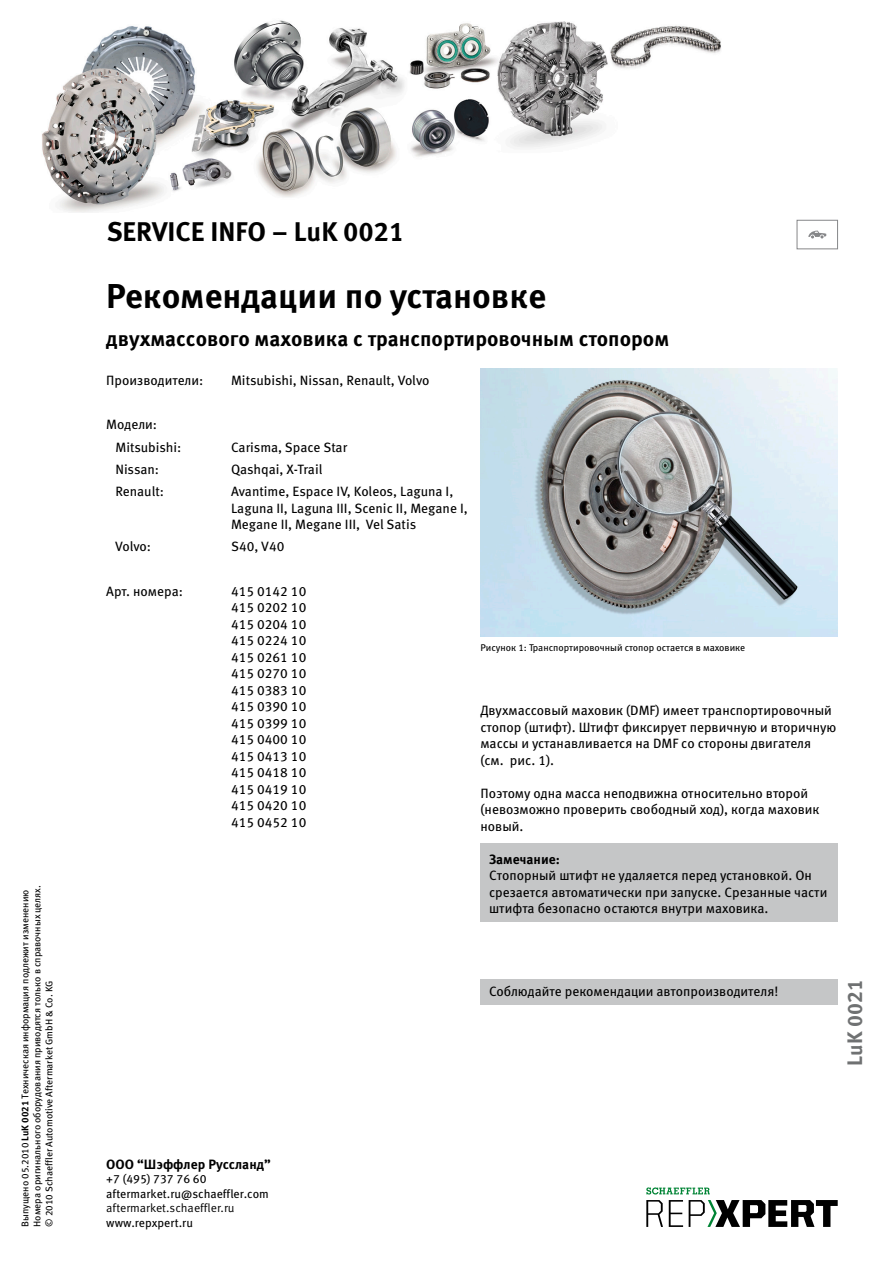
<style>
.page{position:relative;width:893px;height:1263px;background:#fff}
.page>*{position:absolute;margin:0;border:0;box-sizing:border-box;transform-origin:0 0}
.t1{font:700 34.5px "Meta Pro";color:#000}
.t2{font:700 27px "Meta Pro";color:#000}
.t3{font:700 21px "Meta Pro";color:#000}
.t4{font:700 21px "Meta Pro";color:#6f7172}
.t5{font:13.5px/16.5px "Meta Pro";color:#000}
.t6{font:700 13.5px "Meta Pro";color:#000}
.t7{font:12px/14.4px "Meta Pro";color:#000}
.t8{font:12px "Meta Pro Norm";color:#000}
.t9{font:9.75px/12px "Meta Pro";color:#000}
.s1{font-weight:700}
</style>
<div class="page">
<div style="left:480px;top:844px;width:358px;height:78px;background:#c5c6c7"></div>
<img style="left:480px;top:369px;width:358px;height:267px">
<div style="left:480px;top:980px;width:358px;height:25px;background:#c5c6c7"></div>
<div style="left:797px;top:220px;width:41px;height:29px;border:1px solid #868789"></div>
<svg style="left:808px;top:231px;width:18px;height:7px"></svg>
<img style="left:42px;top:20px;width:679px;height:193px">
<svg style="left:646px;top:1200px;width:17px;height:27px"></svg>
<svg style="left:669px;top:1200px;width:14px;height:27px"></svg>
<svg style="left:689px;top:1200px;width:149px;height:27px"></svg>
<svg style="left:646px;top:1187px;width:64px;height:7px"></svg>
<p class="t9" style="left:19px;top:1227px;width:343px;rotate:-90deg">Выпущено 05.2010 <span class="s1">LuK 0021</span> Техническая информация подлежит изменению<br>Номера оригинального оборудования приводятся только в справочных целях. © 2010 Schaeffler Automotive Aftermarket GmbH &amp; Co. KG</p>
<h2 class="t2" style="left:107px;top:210px;width:299px">SERVICE INFO – LuK 0021</h2>
<h1 class="t1" style="left:106px;top:269px;width:441px">Рекомендации по установке</h1>
<h3 class="t3" style="left:106px;top:323px;width:564px">двухмассового маховика с транспортировочным стопором</h3>
<p class="t5" style="left:106px;top:371px;width:99px">Производители:</p>
<p class="t5" style="left:231px;top:371px;width:200px">Mitsubishi, Nissan, Renault, Volvo</p>
<p class="t5" style="left:115px;top:413px;width:68px;line-height:22.2px;text-indent:-9px">Модели:<br>Mitsubishi:</p>
<p class="t5" style="left:231px;top:438px;width:118px">Carisma, Space Star</p>
<p class="t5" style="left:115px;top:460px;width:45px">Nissan:</p>
<p class="t5" style="left:231px;top:460px;width:93px">Qashqai, X-Trail</p>
<p class="t5" style="left:115px;top:482px;width:50px">Renault:</p>
<p class="t5" style="left:231px;top:482px;width:238px">Avantime, Espace IV, Koleos, Laguna I,<br>Laguna II, Laguna III, Scenic II, Megane I,<br>Megane II, Megane III, Vel Satis</p>
<p class="t5" style="left:115px;top:537px;width:37px">Volvo:</p>
<p class="t5" style="left:231px;top:537px;width:55px">S40, V40</p>
<p class="t5" style="left:106px;top:582px;width:78px">Aрт. номерa:</p>
<p class="t5" style="left:231px;top:582px;width:77px;text-align:justify">415 0142 10<br>415 0202 10<br>415 0204 10<br>415 0224 10<br>415 0261 10<br>415 0270 10<br>415 0383 10<br>415 0390 10<br>415 0399 10<br>415 0400 10<br>415 0413 10<br>415 0418 10<br>415 0419 10<br>415 0420 10<br>415 0452 10</p>
<p class="t9" style="left:480px;top:640px;width:266px">Рисунок 1: Транспортировочный стопор остается в маховике</p>
<p class="t5" style="left:480px;top:701px;width:357px">Двухмассовый маховик (DMF) имеет транспортировочный стопор (штифт). Штифт фиксирует первичную и вторичную массы и устанавливается на DMF со стороны двигателя (см. рис. 1).</p>
<p class="t5" style="left:480px;top:784px;width:340px">Поэтому одна масса неподвижна относительно второй (невозможно проверить свободный ход), когда маховик новый.</p>
<p class="t6" style="left:489px;top:849px;width:72px">Замечание:</p>
<p class="t5" style="left:489px;top:866px;width:340px">Стопорный штифт не удаляется перед установкой. Он срезается автоматически при запуске. Срезанные части штифта безопасно остаются внутри маховика.</p>
<p class="t5" style="left:489px;top:982px;width:291px">Соблюдайте рекомендации автопроизводителя!</p>
<h3 class="t4" style="left:838px;top:1065px;width:88px;rotate:-90deg">LuK 0021</h3>
<p class="t6" style="left:106px;top:1154px;width:166px">ООО “Шэффлер Руссланд”</p>
<p class="t7" style="left:106px;top:1171px;width:164px">+7 (495) 737 76 60 aftermarket.ru@schaeffler.com</p>
<p class="t8" style="left:106px;top:1199px;width:130px">aftermarket.schaeffler.ru</p>
<p class="t7" style="left:106px;top:1214px;width:88px">www.repxpert.ru</p>
</div>
